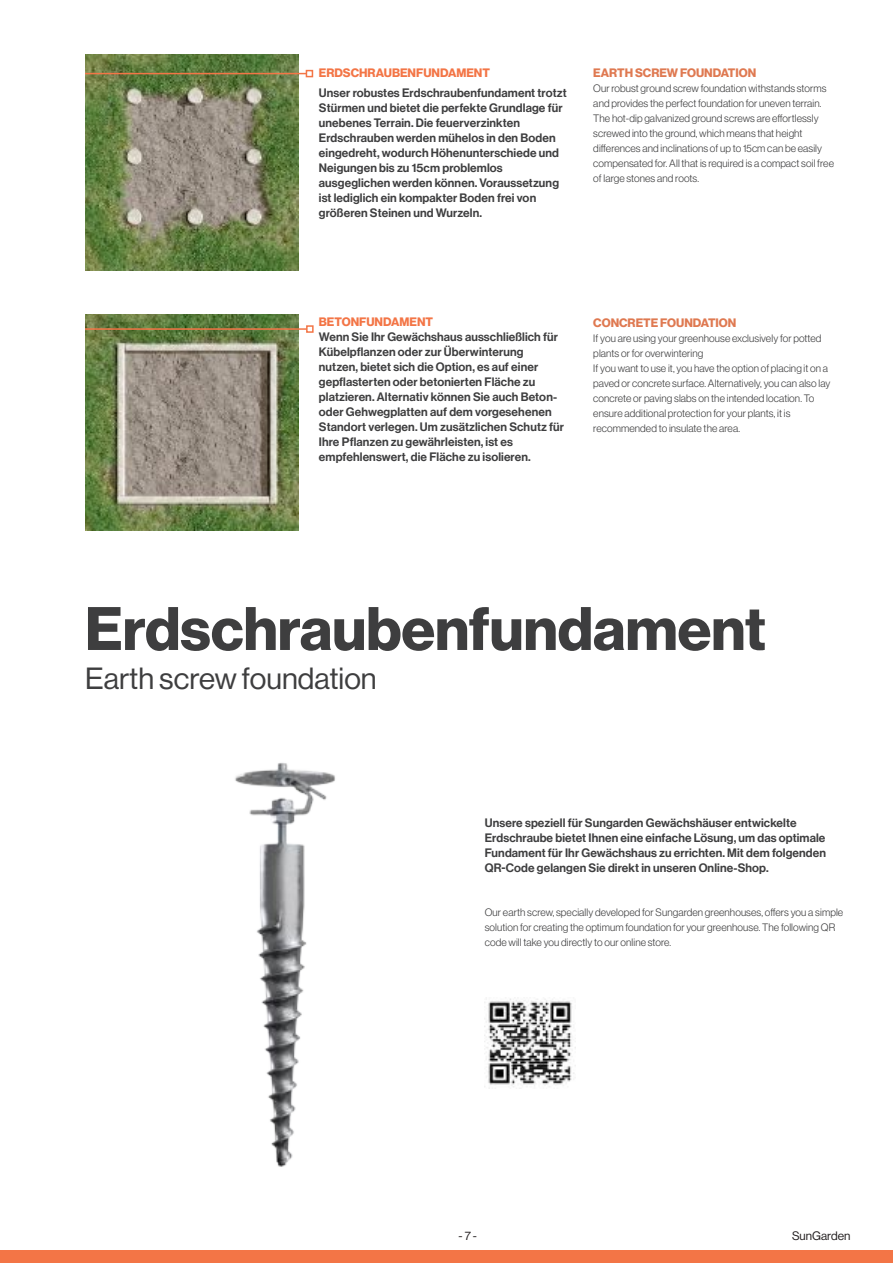
<style>
.page{position:relative;width:893px;height:1263px;background:#fff}
.page>*{position:absolute;margin:0;border:0;box-sizing:border-box;transform-origin:0 0}
.t1{font:700 60px "Neue Haas Display";color:#3e3e3f}
.t2{font:30px "Neue Haas Display";color:#3e3e3f}
.t3{font:12px/15px "Neue Haas Display Mediu";letter-spacing:.01em;color:#3e3e3f}
.t4{font:700 12px "Neue Haas Display";color:#df7951}
.t5{font:700 12px "Neue Haas Display";color:#f37546}
.t6{font:12px "Neue Haas Display";color:#231f20}
.t7{font:300 10.5px/15px "Neue Haas Display";letter-spacing:.01em;color:#3e3e3f}
</style>
<div class="page">
<div style="left:0;top:1250px;width:893px;height:13px;background:#f37546"></div>
<img style="left:85px;top:54px;width:213px;height:216px">
<img style="left:85px;top:314px;width:214px;height:216px">
<div style="left:306px;top:70px;width:7px;height:7px;border:2px solid #f37546"></div>
<hr style="left:85px;top:73px;width:221px;height:1px;background:#f37546">
<div style="left:306px;top:325px;width:8px;height:8px;border:2px solid #f37546"></div>
<hr style="left:85px;top:328px;width:222px;height:2px;background:#f37546">
<img style="left:235px;top:763px;width:100px;height:404px">
<img style="left:486px;top:998px;width:88px;height:90px">
<p class="t5" style="left:319px;top:68px;width:173px">ERDSCHRAUBENFUNDAMENT</p>
<p class="t3" style="left:319px;top:85px;width:249px">Unser robustes Erdschraubenfundament trotzt Stürmen und bietet die perfekte Grundlage für unebenes Terrain. Die feuerverzinkten Erdschrauben werden mühelos in den Boden eingedreht, wodurch Höhenunterschiede und Neigungen bis zu 15cm problemlos ausgeglichen werden können. Voraussetzung ist lediglich ein kompakter Boden frei von größeren Steinen und Wurzeln.</p>
<p class="t4" style="left:593px;top:68px;width:164px">EARTH SCREW FOUNDATION</p>
<p class="t7" style="left:593px;top:82px;width:242px">Our robust ground screw foundation withstands storms and provides the perfect foundation for uneven terrain.<br>The hot-dip galvanized ground screws are effortlessly screwed into the ground, which means that height differences and inclinations of up to 15cm can be easily compensated for. All that is required is a compact soil free of large stones and roots.</p>
<p class="t5" style="left:319px;top:317px;width:116px">BETONFUNDAMENT</p>
<p class="t3" style="left:319px;top:330px;width:247px">Wenn Sie Ihr Gewächshaus ausschließlich für Kübelpflanzen oder zur Überwinterung nutzen, bietet sich die Option, es auf einer gepflasterten oder betonierten Fläche zu platzieren. Alternativ können Sie auch Beton&shy;oder Gehwegplatten auf dem vorgesehenen Standort verlegen. Um zusätzlichen Schutz für Ihre Pflanzen zu gewährleisten, ist es empfehlenswert, die Fläche zu isolieren.</p>
<p class="t4" style="left:593px;top:317px;width:145px">CONCRETE FOUNDATION</p>
<p class="t7" style="left:593px;top:331px;width:239px">If you are using your greenhouse exclusively for potted plants or for overwintering<br>If you want to use it, you have the option of placing it on a paved or concrete surface. Alternatively, you can also lay concrete or paving slabs on the intended location. To ensure additional protection for your plants, it is recommended to insulate the area.</p>
<h1 class="t1" style="left:85px;top:601px;width:682px">Erdschraubenfundament</h1>
<h2 class="t2" style="left:85px;top:664px;width:293px">Earth screw foundation</h2>
<p class="t3" style="left:485px;top:815px;width:343px">Unsere speziell für Sungarden Gewächshäuser entwickelte Erdschraube bietet Ihnen eine einfache Lösung, um das optimale Fundament für Ihr Gewächshaus zu errichten. Mit dem folgenden QR-Code gelangen Sie direkt in unseren Online-Shop.</p>
<p class="t7" style="left:485px;top:905px;width:360px">Our earth screw, specially developed for Sungarden greenhouses, offers you a simple solution for creating the optimum foundation for your greenhouse. The following QR code will take you directly to our online store.</p>
<p class="t6" style="left:459px;top:1230px;width:20px">- 7 -</p>
<p class="t6" style="left:792px;top:1230px;width:60px">SunGarden</p>
</div>
